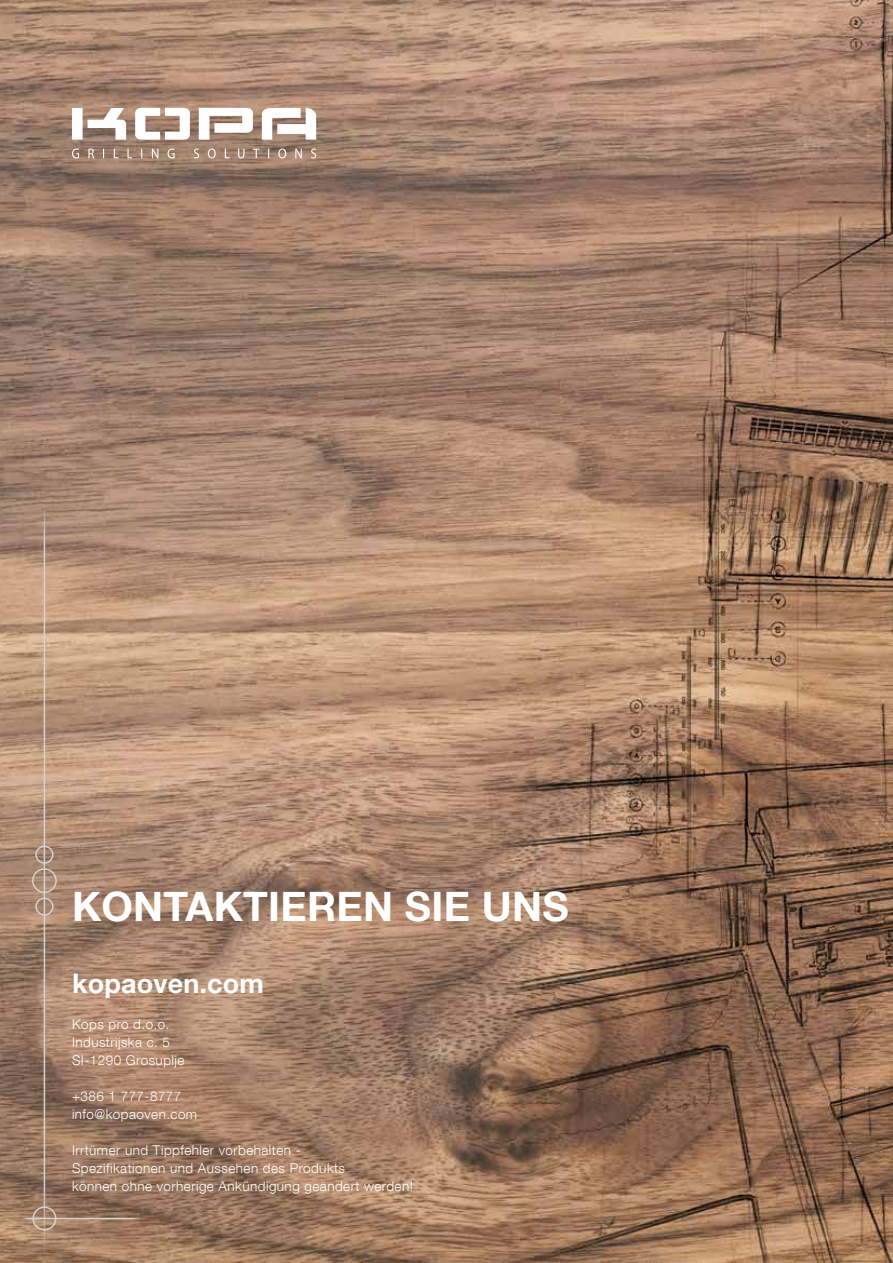
<style>
.page{position:relative;width:893px;height:1263px;background:#fff}
.page>*{position:absolute;margin:0;border:0;box-sizing:border-box;transform-origin:0 0}
.t1{font:700 40.5px "Helvetica Neue LT Com";letter-spacing:.005em;color:#fff}
.t2{font:700 27px "Helvetica Neue LT Com";letter-spacing:.005em;color:#fff}
.t3{font:300 13.5px/18px "Helvetica Neue LT Com";letter-spacing:.035em;color:#fff}
</style>
<div class="page">
<img style="left:0;top:0;width:893px;height:1263px">
<hr style="left:44px;top:501px;width:1px;height:759px;background:#d1d3d4">
<div style="left:35px;top:845px;width:19px;height:19px;border:2px solid #d1d3d4;border-radius:50%"></div>
<div style="left:32px;top:868px;width:25px;height:25px;border:2px solid #d1d3d4;border-radius:50%"></div>
<div style="left:35px;top:897px;width:19px;height:19px;border:2px solid #d1d3d4;border-radius:50%"></div>
<div style="left:32px;top:1206px;width:24px;height:24px;border:2px solid #d1d3d4;border-radius:50%"></div>
<hr style="left:20px;top:1218px;width:120px;height:1px;background:#d1d3d4">
<svg style="left:18px;top:54px;width:352px;height:154px;background:#a68877"></svg>
<h1 class="t1" style="left:72px;top:881px;width:498px">KONTAKTIEREN SIE UNS</h1>
<h2 class="t2" style="left:72px;top:966px;width:194px">kopaoven.com</h2>
<p class="t3" style="left:72px;top:1015px;width:114px">Kops pro d.o.o.<br>Industrijska c. 5<br>SI-1290 Grosuplje</p>
<p class="t3" style="left:72px;top:1087px;width:127px">+386 1 777-8777 info@kopaoven.com</p>
<p class="t3" style="left:72px;top:1141px;width:342px">Irrtümer und Tippfehler vorbehalten -<br>Spezifikationen und Aussehen des Produkts<br>können ohne vorherige Ankündigung geändert werden!</p>
</div>
